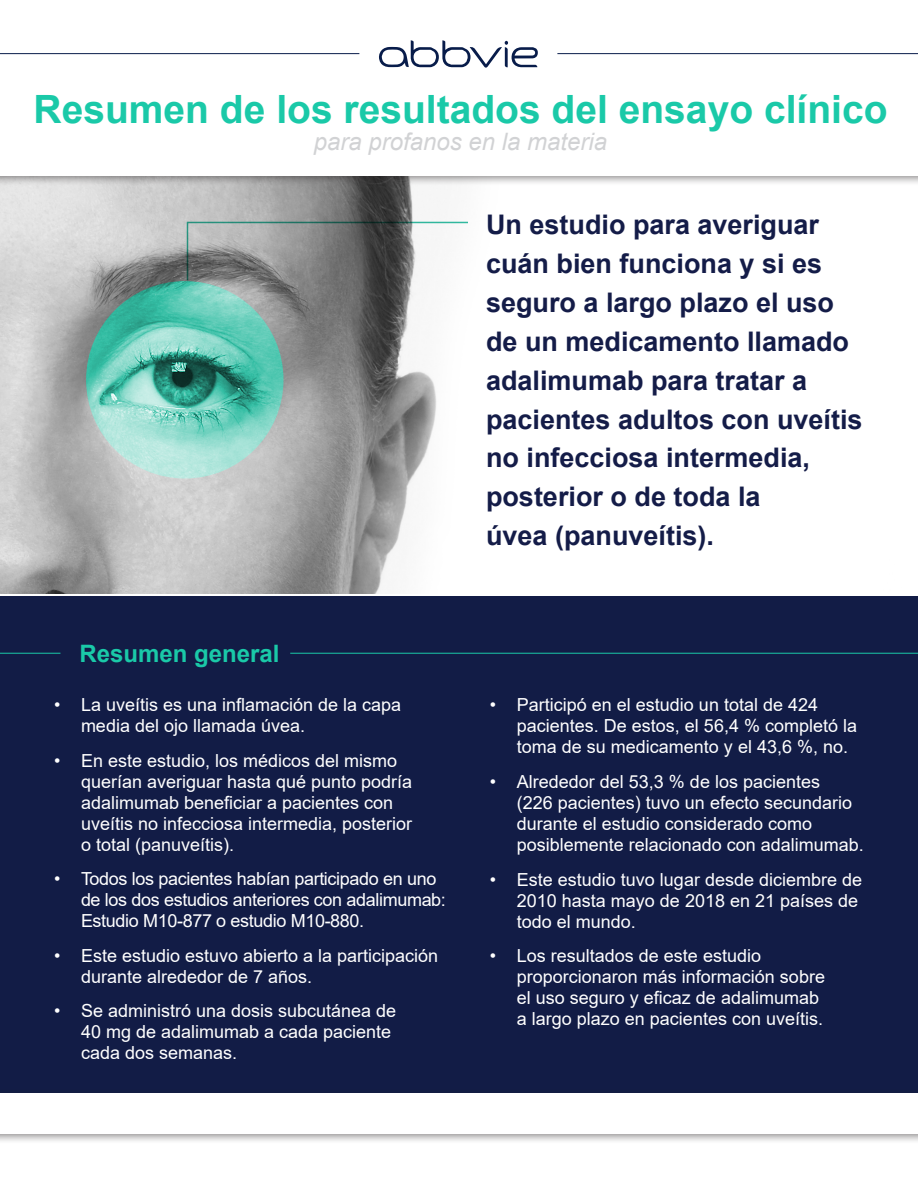
<style>
.page{position:relative;width:918px;height:1188px;background:#fff}
.page>*{position:absolute;margin:0;border:0;box-sizing:border-box;transform-origin:0 0}
.t1{font:700 39px "Arial";color:#1ac9a8}
.t2{font:700 27px/39px "Arial";color:#141c48}
.t3{font:italic 24px "Arial";color:#d1d2d4}
.t4{font:700 24px "Arial";color:#1ac9a8}
.t5{font:18px/21px "Arial";color:#fff}
.t6{font:18px/21px "Arial";letter-spacing:-.02em;color:#fff}
</style>
<div class="page">
<div style="left:0;top:596px;width:918px;height:538px;background:#121c46"></div>
<div style="left:0;top:1088px;width:918px;height:56px;background:#231f20;opacity:.5"></div>
<div style="left:0;top:1094px;width:918px;height:40px;background:#fff"></div>
<img style="left:0;top:186px;width:437px;height:408px">
<div style="left:0;top:0;width:918px;height:186px;background:#231f20;opacity:.5"></div>
<div style="left:0;top:0;width:918px;height:176px;background:#fff"></div>
<svg style="left:379px;top:40px;width:159px;height:28px"></svg>
<hr style="left:0;top:53px;width:359px;height:1px;background:#081c4a">
<hr style="left:557px;top:53px;width:361px;height:1px;background:#081c4a">
<hr style="left:0;top:653px;width:60px;height:1px;background:#1ac9a8">
<hr style="left:290px;top:653px;width:628px;height:1px;background:#1ac9a8">
<svg style="left:86px;top:281px;width:198px;height:197px;background:#6ec6b5"></svg>
<svg style="left:186px;top:221px;width:282px;height:61px"></svg>
<h1 class="t1" style="left:34px;top:82px;width:855px">Resumen de los resultados del ensayo clínico</h1>
<h3 class="t3" style="left:314px;top:126px;width:295px">para profanos en la materia</h3>
<h3 class="t4" style="left:80px;top:637px;width:202px">Resumen general</h3>
<p class="t5" style="left:81px;top:694px;width:322px;text-indent:-27px">• La uveítis es una inflamación de la capa media del ojo llamada úvea.</p>
<p class="t5" style="left:81px;top:750px;width:333px;text-indent:-27px">• En este estudio, los médicos del mismo querían averiguar hasta qué punto podría adalimumab beneficiar a pacientes con uveítis no infecciosa intermedia, posterior o total (panuveítis).</p>
<p class="t6" style="left:81px;top:868px;width:366px;text-indent:-27px">• Todos los pacientes habían participado en uno de los dos estudios anteriores con adalimumab:<br>Estudio M10-877 o estudio M10-880.</p>
<p class="t5" style="left:81px;top:945px;width:359px;text-indent:-27px">• Este estudio estuvo abierto a la participación durante alrededor de 7 años.</p>
<p class="t5" style="left:81px;top:1001px;width:317px;text-indent:-27px">• Se administró una dosis subcutánea de<br>40 mg de adalimumab a cada paciente cada dos semanas.</p>
<h2 class="t2" style="left:486px;top:205px;width:378px">Un estudio para averiguar cuán bien funciona y si es seguro a largo plazo el uso de un medicamento llamado adalimumab para tratar a pacientes adultos con uveítis no infecciosa intermedia, posterior o de toda la<br>úvea (panuveítis).</h2>
<p class="t5" style="left:517px;top:695px;width:342px;text-indent:-27px">• Participó en el estudio un total de 424 pacientes. De estos, el 56,4 % completó la toma de su medicamento y el 43,6 %, no.</p>
<p class="t5" style="left:517px;top:771px;width:349px;text-indent:-27px">• Alrededor del 53,3 % de los pacientes<br>(226 pacientes) tuvo un efecto secundario durante el estudio considerado como posiblemente relacionado con adalimumab.</p>
<p class="t5" style="left:517px;top:869px;width:347px;text-indent:-27px">• Este estudio tuvo lugar desde diciembre de<br>2010 hasta mayo de 2018 en 21 países de todo el mundo.</p>
<p class="t5" style="left:517px;top:945px;width:310px;text-indent:-27px">• Los resultados de este estudio proporcionaron más información sobre el uso seguro y eficaz de adalimumab a largo plazo en pacientes con uveítis.</p>
</div>
